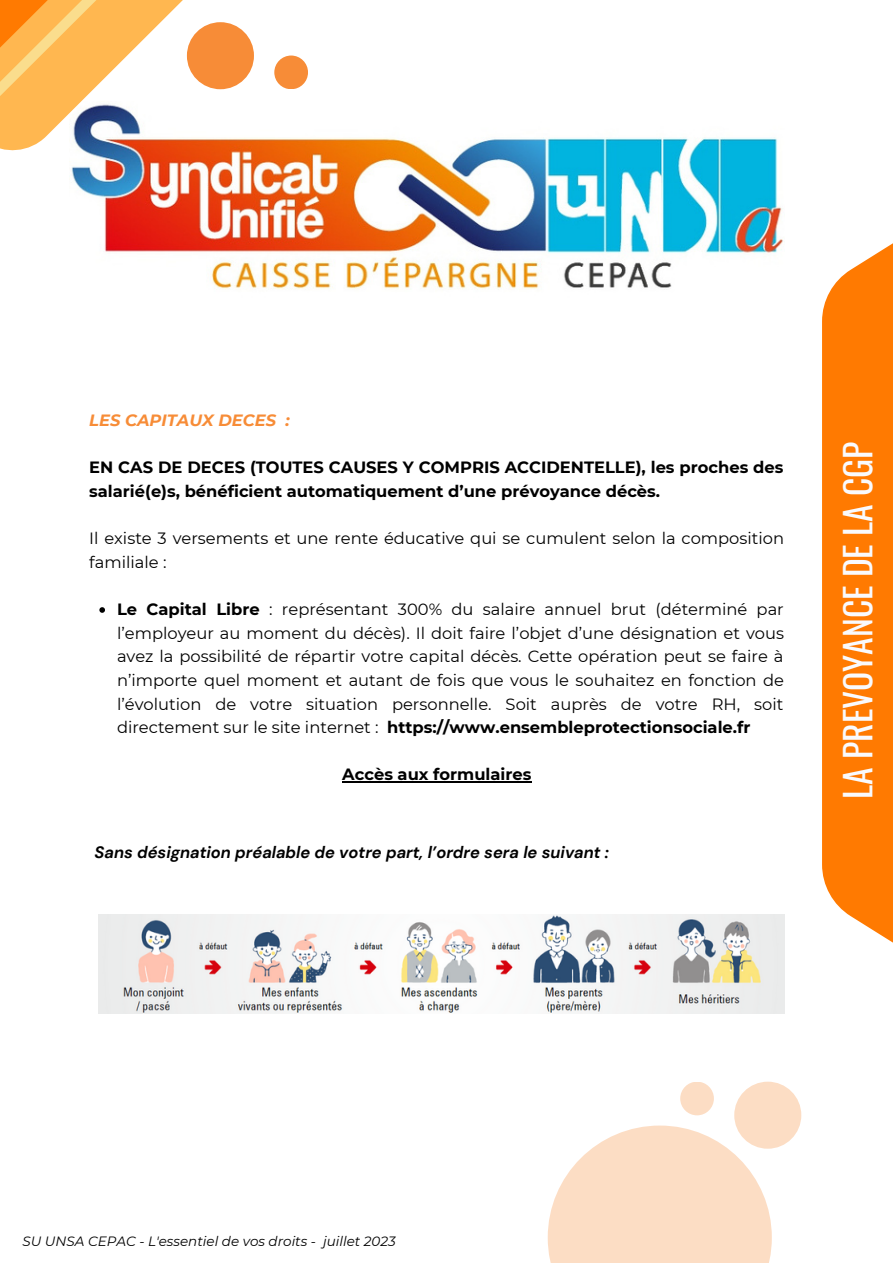
<style>
.page{position:relative;width:893px;height:1264px;background:#fff}
.page>*{position:absolute;margin:0;border:0;box-sizing:border-box;transform-origin:0 0}
.t1{font:35.55px "Oswald";color:#f9fafd}
.t2{font:italic 700 16.5px "DM Sans";color:#000}
.t3{font:16.35px/23.5px "Montserrat";color:#000;text-align:justify}
.t4{font:700 16.35px/23.5px "Montserrat";color:#000}
.t5{font:italic 700 16.35px "Montserrat";color:#f78c37}
.t6{font:italic 13.5px "Montserrat";color:#000}
.s1{font-weight:700}
</style>
<div class="page">
<img style="left:187px;top:137px;width:596px;height:153px">
<div style="left:822px;top:235px;width:70px;height:716px;background:#ff7a01"></div>
<svg style="left:0;top:0;width:187px;height:252px"></svg>
<svg style="left:547px;top:1125px;width:224px;height:137px;fill:#fcddc4"></svg>
<div style="left:734px;top:1081px;width:67px;height:67px;background:#fcddc4;border-radius:50%"></div>
<div style="left:680px;top:1081px;width:33px;height:34px;background:#fcddc4;border-radius:50%"></div>
<div style="left:187px;top:22px;width:67px;height:67px;background:#f78c37;border-radius:50%"></div>
<div style="left:274px;top:56px;width:34px;height:33px;background:#f78c37;border-radius:50%"></div>
<img style="left:99px;top:914px;width:685px;height:99px">
<svg style="left:99px;top:607px;width:6px;height:6px"></svg>
<hr style="left:342px;top:781px;width:51px;height:1px;background:#000">
<hr style="left:393px;top:781px;width:138px;height:1px;background:#000">
<p class="t5" style="left:89px;top:410px;width:202px">LES CAPITAUX DECES :</p>
<p class="t4" style="left:89px;top:455px;width:695px">EN CAS DE DECES (TOUTES CAUSES Y COMPRIS ACCIDENTELLE), les proches des salarié(e)s, bénéficient automatiquement d’une prévoyance décès.</p>
<p class="t3" style="left:89px;top:526px;width:696px">Il existe 3 versements et une rente éducative qui se cumulent selon la composition familiale :</p>
<p class="t3" style="left:117px;top:597px;width:668px"><span class="s1">Le Capital Libre</span> : représentant 300% du salaire annuel brut (déterminé par l’employeur au moment du décès). Il doit faire l’objet d’une désignation et vous avez la possibilité de répartir votre capital décès. Cette opération peut se faire à n’importe quel moment et autant de fois que vous le souhaitez en fonction de l’évolution de votre situation personnelle. Soit auprès de votre RH, soit directement sur le site internet : <span class="s1">https://www.ensembleprotectionsociale.fr</span></p>
<p class="t4" style="left:342px;top:762px;width:190px">Accès aux formulaires</p>
<p class="t2" style="left:95px;top:841px;width:515px">Sans désignation préalable de votre part, l’ordre sera le suivant :</p>
<p class="t1" style="left:830px;top:798px;width:358px;rotate:-90deg">LA PREVOYANCE DE LA CGP</p>
<p class="t6" style="left:22px;top:1233px;width:375px">SU UNSA CEPAC - L'essentiel de vos droits - juillet 2023</p>
</div>
